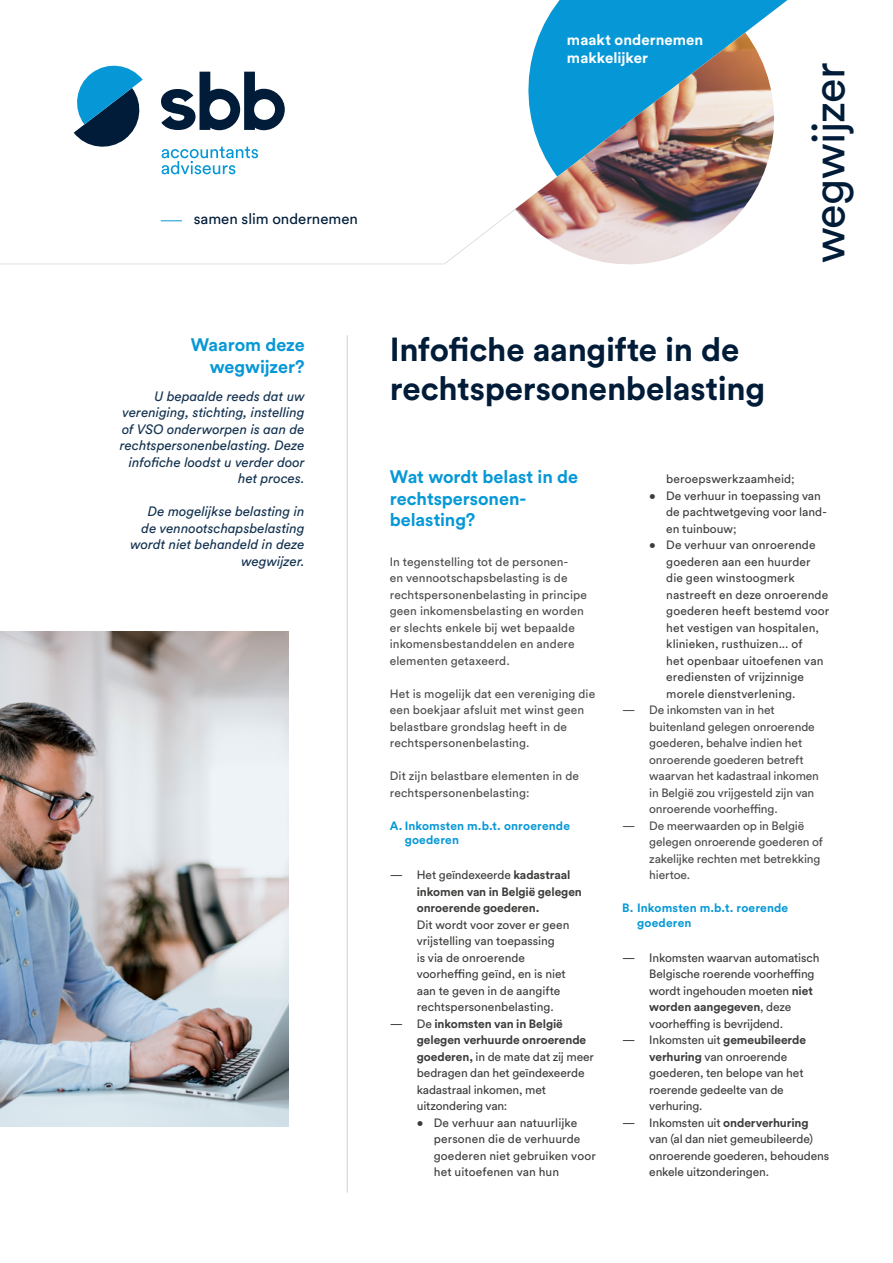
<style>
.page{position:relative;width:893px;height:1263px;background:#fff}
.page>*{position:absolute;margin:0;border:0;box-sizing:border-box;transform-origin:0 0}
.t1{font:45px "Circular Std";letter-spacing:-.01em;color:#001c38}
.t2{font:700 33px/39px "Circular Std";letter-spacing:-.01em;color:#001c38}
.t3{font:700 18px/21.6px "Circular Std";letter-spacing:-.005em;color:#0698d6;text-align:right}
.t4{font:700 15px/18px "Circular Std";letter-spacing:.005em;color:#fff}
.t5{font:15px "Circular Std";letter-spacing:.005em;color:#001c38}
.t6{font:italic 13.5px/16.5px "Circular Std";color:#133250;text-align:right}
.t7{font:12px/16.5px "Circular Std";color:#3c3c3b}
.t8{font:12px/16.5px "Circular Std";letter-spacing:.005em;color:#4a4a49}
.t9{font:700 12px/16.5px "Circular Std";letter-spacing:-.005em;color:#3c3c3b}
.t10{font:700 12px/14.4px "Circular Std";letter-spacing:.015em;color:#0698d6}
.s1{font-weight:400}
.s2{font-weight:700}
</style>
<div class="page">
<svg style="left:0;top:0;width:788px;height:265px"></svg>
<svg style="left:510px;top:0;width:277px;height:177px;fill:#0698d6"></svg>
<svg style="left:162px;top:147px;width:96px;height:27px"></svg>
<svg style="left:72px;top:61px;width:72px;height:90px"></svg>
<svg style="left:161px;top:72px;width:124px;height:58px"></svg>
<hr style="left:347px;top:335px;width:1px;height:858px;background:#d0d0d0">
<svg style="left:161px;top:220px;width:21px;height:1px"></svg>
<img style="left:515px;top:33px;width:273px;height:232px">
<img style="left:0;top:632px;width:288px;height:495px">
<p class="t5" style="left:194px;top:209px;width:166px">samen slim ondernemen</p>
<h3 class="t3" style="left:191px;top:333px;width:116px">Waarom deze wegwijzer?</h3>
<p class="t6" style="left:120px;top:387px;width:186px">U bepaalde reeds dat uw vereniging, stichting, instelling of VSO onderworpen is aan de rechtspersonenbelasting. Deze infofiche loodst u verder door het proces.</p>
<p class="t6" style="left:130px;top:503px;width:176px">De mogelijkse belasting in de vennootschapsbelasting wordt niet behandeld in deze wegwijzer.</p>
<p class="t4" style="left:567px;top:30px;width:138px">maakt ondernemen makkelijker</p>
<h2 class="t2" style="left:390px;top:329px;width:377px">Infofiche aangifte in de rechtspersonenbelasting</h2>
<h1 class="t1" style="left:801px;top:263px;width:202px;rotate:-90deg">wegwijzer</h1>
<h3 class="t3" style="left:390px;top:465px;width:190px;text-align:left">Wat wordt belast in de rechtspersonen&shy;belasting?</h3>
<p class="t8" style="left:390px;top:553px;width:199px">In tegenstelling tot de personen-<br>en vennootschapsbelasting is de rechtspersonenbelasting in principe geen inkomensbelasting en worden er slechts enkele bij wet bepaalde inkomensbestanddelen en andere elementen getaxeerd.</p>
<p class="t8" style="left:390px;top:685px;width:207px">Het is mogelijk dat een vereniging die een boekjaar afsluit met winst geen belastbare grondslag heeft in de rechtspersonenbelasting.</p>
<p class="t8" style="left:390px;top:767px;width:191px">Dit zijn belastbare elementen in de rechtspersonenbelasting:</p>
<p class="t10" style="left:405px;top:818px;width:167px;text-indent:-15px">A. Inkomsten m.b.t. onroerende goederen</p>
<p class="t9" style="left:417px;top:866px;width:167px;text-indent:-27px"><span class="s1">— Het geïndexeerde</span> kadastraal inkomen van in België gelegen onroerende goederen.</p>
<p class="t7" style="left:417px;top:916px;width:154px">Dit wordt voor zover er geen vrijstelling van toepassing<br>is via de onroerende voorheffing geïnd, en is niet aan te geven in de aangifte rechtspersonenbelasting.</p>
<p class="t7" style="left:417px;top:1015px;width:179px;text-indent:-27px">— De <span class="s2">inkomsten van in België gelegen verhuurde onroerende goederen,</span> in de mate dat zij meer bedragen dan het geïndexeerde kadastraal inkomen, met uitzondering van:</p>
<p class="t7" style="left:434px;top:1114px;width:163px;text-indent:-17px">• De verhuur aan natuurlijke personen die de verhuurde goederen niet gebruiken voor het uitoefenen van hun</p>
<p class="t7" style="left:666px;top:470px;width:130px">beroepswerkzaamheid;</p>
<p class="t7" style="left:666px;top:487px;width:162px;text-indent:-17px">• De verhuur in toepassing van de pachtwetgeving voor land&shy;en tuinbouw;</p>
<p class="t7" style="left:666px;top:536px;width:164px;text-indent:-17px">• De verhuur van onroerende goederen aan een huurder die geen winstoogmerk nastreeft en deze onroerende goederen heeft bestemd voor het vestigen van hospitalen, klinieken, rusthuizen... of<br>het openbaar uitoefenen van erediensten of vrijzinnige morele dienstverlening.</p>
<p class="t8" style="left:649px;top:701px;width:171px;text-indent:-27px">— De inkomsten van in het buitenland gelegen onroerende goederen, behalve indien het onroerende goederen betreft waarvan het kadastraal inkomen in België zou vrijgesteld zijn van onroerende voorheffing.</p>
<p class="t8" style="left:649px;top:817px;width:175px;text-indent:-27px">— De meerwaarden op in België gelegen onroerende goederen of zakelijke rechten met betrekking hiertoe.</p>
<p class="t10" style="left:637px;top:900px;width:153px;text-indent:-15px">B. Inkomsten m.b.t. roerende goederen</p>
<p class="t7" style="left:649px;top:949px;width:172px;text-indent:-27px">— Inkomsten waarvan automatisch<br>Belgische roerende voorheffing wordt ingehouden moeten <span class="s2">niet worden aangegeven</span>, deze voorheffing is bevrijdend.</p>
<p class="t7" style="left:649px;top:1031px;width:158px;text-indent:-27px">— Inkomsten uit <span class="s2">gemeubileerde verhuring</span> van onroerende goederen, ten belope van het roerende gedeelte van de verhuring.</p>
<p class="t7" style="left:649px;top:1114px;width:181px;text-indent:-27px">— Inkomsten uit <span class="s2">onderverhuring </span>van (al dan niet gemeubileerde) onroerende goederen, behoudens enkele uitzonderingen.</p>
</div>
